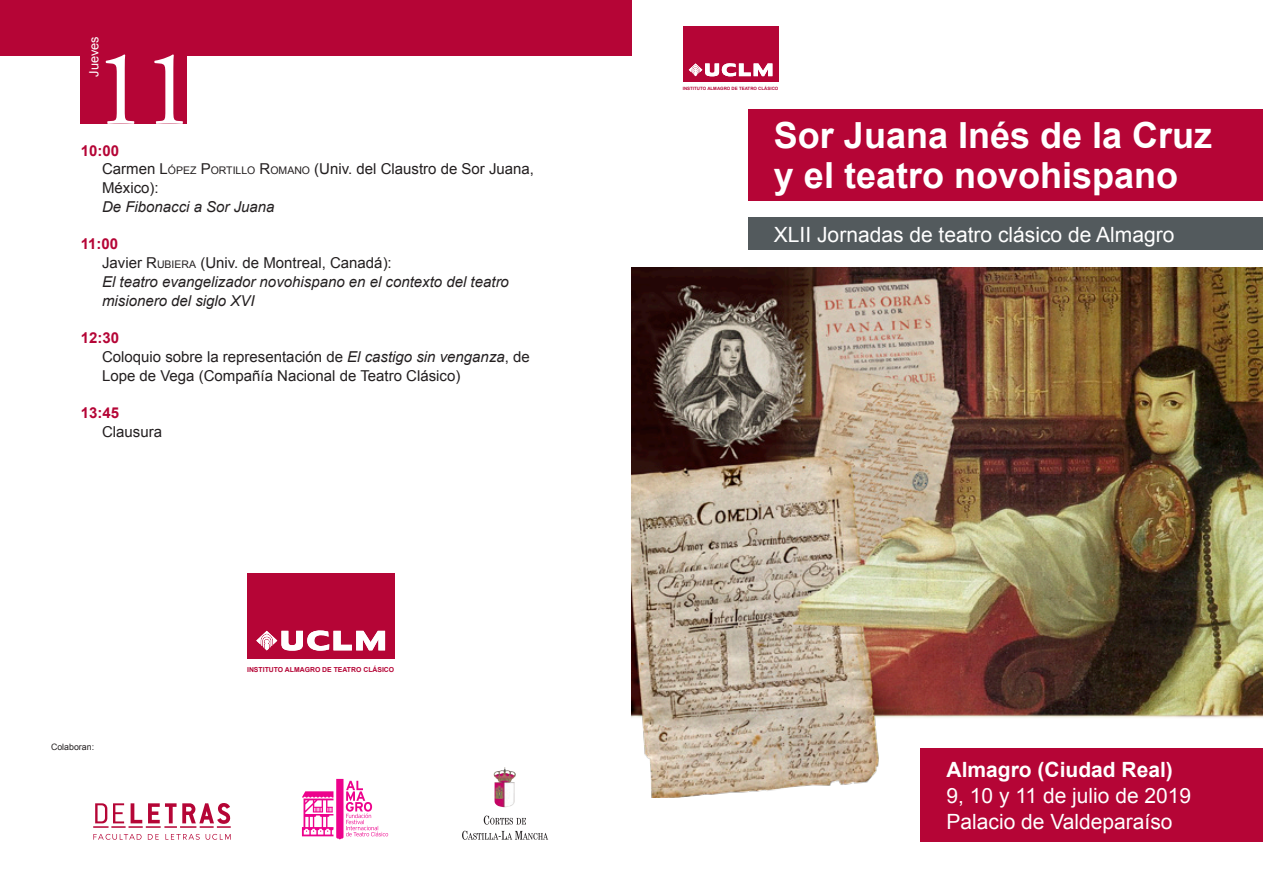
<style>
.page{position:relative;width:1263px;height:893px;background:#fff}
.page>*{position:absolute;margin:0;border:0;box-sizing:border-box;transform-origin:0 0}
.t1{font:108px "Adobe Garamond Pro";color:#fff}
.t2{font:700 36px/39.6px "Arial";color:#fff}
.t3{font:21px "Arial";color:#fff}
.t4{font:700 21px "Arial";color:#fff}
.Acto{font:15px/18.8px "Arial";color:#231f20}
.Acto-2{font:italic 15px/18.8px "Arial";color:#231f20}
.Hora{font:700 15px "Arial";color:#b50536}
.t5{font:12.75px "Arial";color:#fff}
.t6{font:8.85px "Arial";color:#231f20}
.t7{font:700 6.9px "Arial";color:#b50536}
.t8{font:700 4.5px "Arial";color:#b50536}
.s1{font-style:inherit}
.s2{font-size:10.5px}
.s3{font-style:italic}
</style>
<div class="page">
<img style="left:631px;top:267px;width:632px;height:530px">
<div style="left:683px;top:26px;width:95px;height:56px;background:#b50536"></div>
<svg style="left:689px;top:63px;width:83px;height:13px"></svg>
<div style="left:247px;top:574px;width:147px;height:85px;background:#b50536"></div>
<svg style="left:256px;top:630px;width:129px;height:21px"></svg>
<div style="left:748px;top:218px;width:515px;height:32px;background:#535a5d"></div>
<div style="left:748px;top:109px;width:515px;height:92px;background:#b50536"></div>
<div style="left:921px;top:749px;width:342px;height:93px;background:#b50536"></div>
<svg style="left:462px;top:815px;width:86px;height:25px"></svg>
<img style="left:494px;top:767px;width:21px;height:40px">
<svg style="left:302px;top:779px;width:86px;height:61px"></svg>
<svg style="left:93px;top:803px;width:138px;height:37px"></svg>
<div style="left:0;top:0;width:631px;height:55px;background:#b50536"></div>
<div style="left:81px;top:0;width:106px;height:123px;background:#b50536"></div>
<p class="t5" style="left:86px;top:77px;width:42px;rotate:-90deg">Jueves</p>
<p class="t1" style="left:93px;top:25px;width:104px">11</p>
<p class="Hora" style="left:81px;top:140px;width:40px">10:00</p>
<p class="Acto" style="left:102px;top:160px;width:434px">Carmen <span class="s1">L</span><span class="s2">ÓPEZ</span> <span class="s1">P</span><span class="s2">ORTILLO</span> <span class="s1">R</span><span class="s2">OMANO</span> (Univ. del Claustro de Sor Juana,<br>México):</p>
<p class="Acto-2" style="left:102px;top:197px;width:174px">De Fibonacci a Sor Juana</p>
<p class="Hora" style="left:81px;top:234px;width:39px">11:00</p>
<p class="Acto" style="left:102px;top:254px;width:291px">Javier <span class="s1">R</span><span class="s2">UBIERA</span> (Univ. de Montreal, Canadá):</p>
<p class="Acto-2" style="left:102px;top:272px;width:408px">El teatro evangelizador novohispano en el contexto del teatro misionero del siglo XVI</p>
<p class="Hora" style="left:81px;top:328px;width:40px">12:30</p>
<p class="Acto" style="left:102px;top:347px;width:429px">Coloquio sobre la representación de <span class="s3">El castigo sin venganza</span>, de<br>Lope de Vega (Compañía Nacional de Teatro Clásico)</p>
<p class="Hora" style="left:81px;top:403px;width:40px">13:45</p>
<p class="Acto" style="left:102px;top:422px;width:62px">Clausura</p>
<p class="t6" style="left:51px;top:741px;width:45px">Colaboran:</p>
<p class="t7" style="left:247px;top:665px;width:149px">INSTITUTO ALMAGRO DE TEATRO CLÁSICO</p>
<p class="t8" style="left:683px;top:85px;width:97px">INSTITUTO ALMAGRO DE TEATRO CLÁSICO</p>
<p class="t2" style="left:774px;top:117px;width:440px">Sor Juana Inés de la Cruz y el teatro novohispano</p>
<p class="t3" style="left:774px;top:220px;width:402px">XLII Jornadas de teatro clásico de Almagro</p>
<p class="t4" style="left:946px;top:755px;width:228px">Almagro (Ciudad Real)</p>
<p class="t3" style="left:946px;top:782px;width:246px">9, 10 y 11 de julio de 2019</p>
<p class="t3" style="left:946px;top:808px;width:228px">Palacio de Valdeparaíso</p>
</div>
